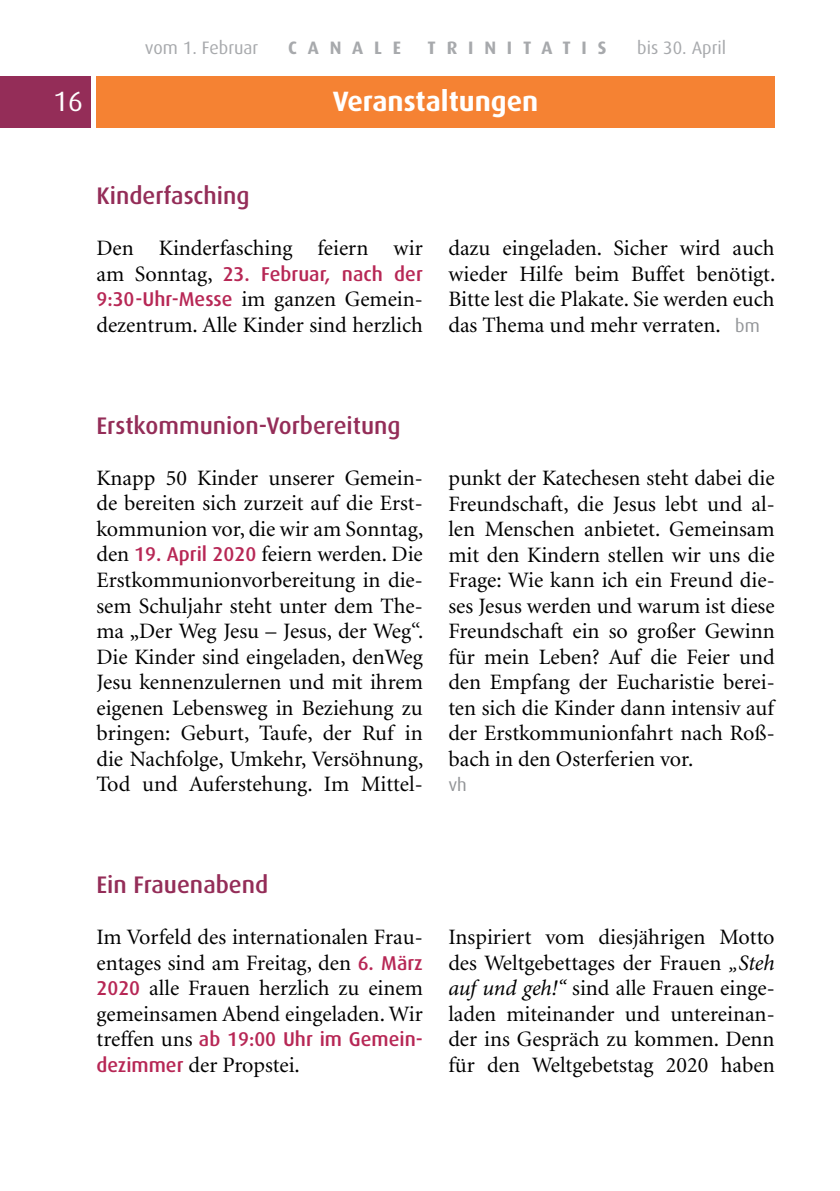
<style>
.page{position:relative;width:840px;height:1191px;background:#fff}
.page>*{position:absolute;margin:0;border:0;box-sizing:border-box;transform-origin:0 0}
.t1{font:700 28px "Dax";color:#fff}
.t2{font:28px "Dax";color:#fff}
.t3{font:500 24px "Dax";color:#942d58}
.t4{font:22px/25.6px "Minion";color:#000;text-align:justify}
.t5{font:500 20px "Dax";color:#b72755}
.t6{font:18px "Dax";color:#a7a9ac}
.t7{font:700 18px "Dax";letter-spacing:.6em;color:#a7a9ac}
.t8{font:18px "Dax";color:#939598}
.s1{font-family:"Minion";font-weight:400;font-size:22px;color:#000}
.s2{font-family:"Dax";font-weight:500;font-size:20px;color:#b72755}
.s3{font-family:"Dax";font-size:18px;color:#939598}
.s4{font-family:"Minion Pro";font-style:italic}
</style>
<div class="page">
<div style="left:96px;top:77px;width:678px;height:51px;background:#f58233"></div>
<div style="left:0;top:77px;width:91px;height:51px;background:#942d58"></div>
<p class="t6" style="left:145px;top:37px;width:115px">vom 1. Februar</p>
<p class="t7" style="left:288px;top:37px;width:114px">CANALE</p>
<p class="t7" style="left:427px;top:37px;width:180px">TRINITATIS</p>
<p class="t6" style="left:636px;top:37px;width:91px">bis 30. April</p>
<p class="t2" style="left:53px;top:85px;width:31px">16</p>
<p class="t1" style="left:332px;top:85px;width:207px">Veranstaltungen</p>
<p class="t3" style="left:96px;top:182px;width:155px">Kinderfasching</p>
<p class="t4" style="left:96px;top:236px;width:327px">Den Kinderfasching feiern wir</p>
<p class="t5" style="left:96px;top:263px;width:328px"><span class="s1">am Sonntag,</span> 23. Februar, nach der</p>
<p class="t4" style="left:96px;top:287px;width:328px"><span class="s2">9:30-Uhr-Messe</span> im ganzen Gemein&shy;dezentrum. Alle Kinder sind herzlich</p>
<p class="t4" style="left:448px;top:236px;width:328px">dazu eingeladen. Sicher wird auch wieder Hilfe beim Buffet benötigt.<br>Bitte lest die Plakate. Sie werden euch das Thema und mehr verraten. <span class="s3">bm</span></p>
<p class="t3" style="left:96px;top:412px;width:305px">Erstkommunion-Vorbereitung</p>
<p class="t4" style="left:96px;top:466px;width:328px">Knapp 50 Kinder unserer Gemein&shy;de bereiten sich zurzeit auf die Erst&shy;kommunion vor, die wir am Sonntag, den <span class="s2">19. April 2020</span> feiern werden. Die Erstkommunionvorbereitung in die&shy;sem Schuljahr steht unter dem The&shy;ma „Der Weg Jesu – Jesus, der Weg“.<br>Die Kinder sind eingeladen, denWeg Jesu kennenzulernen und mit ihrem eigenen Lebensweg in Beziehung zu bringen: Geburt, Taufe, der Ruf in die Nachfolge, Umkehr, Versöhnung, Tod und Auferstehung. Im Mittel-</p>
<p class="t4" style="left:448px;top:466px;width:328px">punkt der Katechesen steht dabei die Freundschaft, die Jesus lebt und al&shy;len Menschen anbietet. Gemeinsam mit den Kindern stellen wir uns die Frage: Wie kann ich ein Freund die&shy;ses Jesus werden und warum ist diese Freundschaft ein so großer Gewinn für mein Leben? Auf die Feier und den Empfang der Eucharistie berei&shy;ten sich die Kinder dann intensiv auf der Erstkommunionfahrt nach Roß&shy;bach in den Osterferien vor.</p>
<p class="t8" style="left:448px;top:775px;width:20px">vh</p>
<p class="t3" style="left:96px;top:871px;width:173px">Ein Frauenabend</p>
<p class="t4" style="left:96px;top:925px;width:328px">Im Vorfeld des internationalen Frau&shy;entages sind am Freitag, den <span class="s2">6. März 2020</span> alle Frauen herzlich zu einem gemeinsamen Abend eingeladen. Wir</p>
<p class="t5" style="left:96px;top:1028px;width:328px"><span class="s1">treffen uns</span> ab 19:00 Uhr im Gemein-</p>
<p class="t4" style="left:96px;top:1052px;width:205px"><span class="s2">dezimmer</span> der Propstei.</p>
<p class="t4" style="left:448px;top:925px;width:327px">Inspiriert vom diesjährigen Motto des Weltgebettages der Frauen <span class="s4">„Steh auf und geh!“</span> sind alle Frauen einge&shy;laden miteinander und untereinan&shy;der ins Gespräch zu kommen. Denn für den Weltgebetstag 2020 haben</p>
</div>
